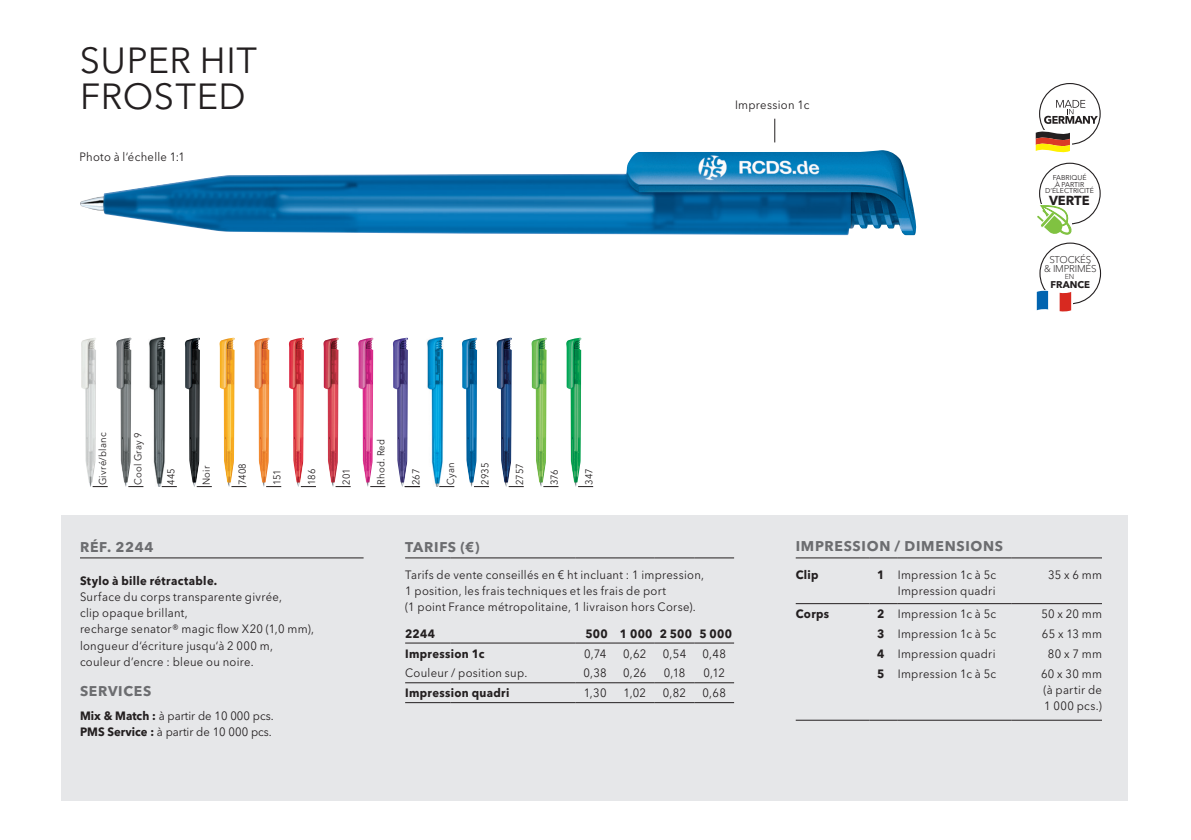
<style>
.page{position:relative;width:1191px;height:840px;background:#fff}
.page>*{position:absolute;margin:0;border:0;box-sizing:border-box;transform-origin:0 0}
.t1{font:36px/36px "Avenir Next W1 G";letter-spacing:.01em;color:#231f20}
.t2{font:700 14px "Avenir Next W1 G";letter-spacing:.05em;color:#6c6d70}
.t3{font:700 13px "Avenir Next W1 G";color:#231f20}
.t4{font:12px/16px "Avenir Next W1 G";letter-spacing:.025em;color:#231f20;scale:.94 1}
.t5{font:700 12px "Avenir Next W1 G";letter-spacing:.03em;color:#231f20;scale:.94 1}
.t6{font:12px/16px "Avenir Next W1 G";color:#231f20;scale:.94 1}
.t7{font:10px "Avenir Next W1 G";letter-spacing:.025em;color:#231f20;scale:.94 1}
.t8{font:300 9.8px/9.6px "Avenir Next W1 G";letter-spacing:-.02em;color:#231f20;text-align:center}
.t9{font:700 9.8px "Avenir Next W1 G";color:#231f20}
.t10{font:300 7.2px "Avenir Next W1 G";color:#231f20}
.t11{font:7px "Avenir Next W1 G";color:#231f20}
.s1{font-weight:700}
</style>
<div class="page">
<div style="left:61px;top:515px;width:1066px;height:285px;background:#e6e7e9"></div>
<img style="left:80px;top:150px;width:836px;height:85px">
<img style="left:81px;top:338px;width:15px;height:148px">
<img style="left:184px;top:337px;width:16px;height:149px">
<img style="left:219px;top:337px;width:16px;height:149px">
<img style="left:254px;top:337px;width:15px;height:149px">
<img style="left:289px;top:337px;width:15px;height:149px">
<img style="left:323px;top:337px;width:15px;height:149px">
<img style="left:462px;top:337px;width:15px;height:149px">
<img style="left:358px;top:337px;width:15px;height:149px">
<img style="left:496px;top:337px;width:16px;height:149px">
<img style="left:393px;top:337px;width:15px;height:149px">
<img style="left:531px;top:337px;width:15px;height:149px">
<img style="left:427px;top:337px;width:16px;height:149px">
<img style="left:566px;top:337px;width:15px;height:149px">
<svg style="left:93px;top:486px;width:15px;height:1px"></svg>
<svg style="left:439px;top:486px;width:15px;height:1px"></svg>
<svg style="left:474px;top:486px;width:15px;height:1px"></svg>
<svg style="left:197px;top:486px;width:15px;height:1px"></svg>
<svg style="left:508px;top:486px;width:16px;height:1px"></svg>
<svg style="left:231px;top:486px;width:15px;height:1px"></svg>
<svg style="left:543px;top:486px;width:15px;height:1px"></svg>
<svg style="left:266px;top:486px;width:15px;height:1px"></svg>
<svg style="left:578px;top:486px;width:15px;height:1px"></svg>
<svg style="left:301px;top:486px;width:15px;height:1px"></svg>
<svg style="left:335px;top:486px;width:16px;height:1px"></svg>
<svg style="left:370px;top:486px;width:15px;height:1px"></svg>
<svg style="left:404px;top:486px;width:16px;height:1px"></svg>
<img style="left:149px;top:337px;width:17px;height:149px">
<svg style="left:162px;top:486px;width:15px;height:1px"></svg>
<img style="left:116px;top:337px;width:15px;height:149px">
<svg style="left:128px;top:486px;width:15px;height:1px"></svg>
<svg style="left:1035px;top:83px;width:65px;height:70px"></svg>
<svg style="left:1037px;top:163px;width:63px;height:72px"></svg>
<svg style="left:1036px;top:242px;width:65px;height:69px"></svg>
<hr style="left:80px;top:557px;width:283px;height:1px;background:#231f20">
<hr style="left:795px;top:603px;width:74px;height:1px;background:#231f20">
<svg style="left:869px;top:603px;width:28px;height:1px"></svg>
<hr style="left:897px;top:603px;width:114px;height:1px;background:#231f20">
<hr style="left:1011px;top:603px;width:91px;height:1px;background:#231f20">
<hr style="left:795px;top:719px;width:74px;height:1px;background:#231f20">
<svg style="left:869px;top:719px;width:28px;height:1px"></svg>
<hr style="left:897px;top:719px;width:114px;height:1px;background:#231f20">
<hr style="left:1011px;top:719px;width:91px;height:1px;background:#231f20">
<hr style="left:795px;top:557px;width:74px;height:1px;background:#231f20">
<svg style="left:869px;top:557px;width:28px;height:1px"></svg>
<hr style="left:897px;top:557px;width:114px;height:1px;background:#231f20">
<hr style="left:1011px;top:557px;width:91px;height:1px;background:#231f20">
<svg style="left:774px;top:119px;width:1px;height:23px"></svg>
<hr style="left:405px;top:557px;width:45px;height:1px;background:#231f20">
<hr style="left:450px;top:557px;width:125px;height:1px;background:#231f20">
<hr style="left:575px;top:557px;width:40px;height:1px;background:#231f20">
<hr style="left:615px;top:557px;width:39px;height:1px;background:#231f20">
<hr style="left:654px;top:557px;width:40px;height:1px;background:#231f20">
<hr style="left:694px;top:557px;width:40px;height:1px;background:#231f20">
<hr style="left:575px;top:642px;width:40px;height:1px;background:#231f20">
<hr style="left:615px;top:642px;width:39px;height:1px;background:#231f20">
<hr style="left:654px;top:642px;width:40px;height:1px;background:#231f20">
<hr style="left:694px;top:642px;width:40px;height:1px;background:#231f20">
<hr style="left:575px;top:682px;width:40px;height:1px;background:#231f20">
<hr style="left:615px;top:682px;width:39px;height:1px;background:#231f20">
<hr style="left:654px;top:682px;width:40px;height:1px;background:#231f20">
<hr style="left:694px;top:682px;width:40px;height:1px;background:#231f20">
<hr style="left:575px;top:702px;width:40px;height:1px;background:#231f20">
<hr style="left:615px;top:702px;width:39px;height:1px;background:#231f20">
<hr style="left:654px;top:702px;width:40px;height:1px;background:#231f20">
<hr style="left:694px;top:702px;width:40px;height:1px;background:#231f20">
<hr style="left:405px;top:642px;width:45px;height:1px;background:#231f20">
<hr style="left:450px;top:642px;width:125px;height:1px;background:#231f20">
<hr style="left:405px;top:682px;width:45px;height:1px;background:#231f20">
<hr style="left:450px;top:682px;width:125px;height:1px;background:#231f20">
<hr style="left:405px;top:702px;width:45px;height:1px;background:#231f20">
<hr style="left:450px;top:702px;width:125px;height:1px;background:#231f20">
<h1 class="t1" style="left:80px;top:42px;width:179px">SUPER HIT<br>FROSTED</h1>
<p class="t4" style="left:79px;top:148px;width:114px">Photo à l‘échelle 1:1</p>
<p class="t4" style="left:735px;top:96px;width:80px">Impression 1c</p>
<p class="t11" style="left:1052px;top:173px;width:35px">FABRIQUÉ</p>
<p class="t11" style="left:1055px;top:180px;width:31px">À PARTIR</p>
<p class="t11" style="left:1045px;top:187px;width:50px">D‘ÉLECTRICITÉ</p>
<p class="t3" style="left:1049px;top:192px;width:42px">VERTE</p>
<p class="t8" style="left:1044px;top:254px;width:54px">STOCKÉS<br>&amp; IMPRIMÉS</p>
<p class="t10" style="left:1064px;top:272px;width:11px">EN</p>
<p class="t9" style="left:1050px;top:278px;width:41px">FRANCE</p>
<p class="t7" style="left:97px;top:485px;width:57px;rotate:-90deg">Givré/blanc</p>
<p class="t7" style="left:132px;top:485px;width:57px;rotate:-90deg">Cool Gray 9</p>
<p class="t7" style="left:165px;top:485px;width:19px;rotate:-90deg">445</p>
<p class="t7" style="left:236px;top:485px;width:25px;rotate:-90deg">7408</p>
<p class="t7" style="left:271px;top:485px;width:18px;rotate:-90deg">151</p>
<p class="t7" style="left:306px;top:485px;width:19px;rotate:-90deg">186</p>
<p class="t7" style="left:340px;top:485px;width:19px;rotate:-90deg">201</p>
<p class="t7" style="left:200px;top:485px;width:22px;rotate:-90deg">Noir</p>
<p class="t2" style="left:80px;top:538px;width:75px">RÉF. 2244</p>
<p class="t5" style="left:80px;top:573px;width:148px">Stylo à bille rétractable.</p>
<p class="t4" style="left:80px;top:589px;width:250px">Surface du corps transparente givrée,<br>clip opaque brillant,<br>recharge senator® magic flow X20 (1,0 mm), longueur d‘écriture jusqu‘à 2 000 m, couleur d’encre : bleue ou noire.</p>
<p class="t2" style="left:80px;top:681px;width:73px">SERVICES</p>
<p class="t6" style="left:80px;top:707px;width:207px"><span class="s1">Mix &amp; Match :</span> à partir de 10 000 pcs.<br><span class="s1">PMS Service :</span> à partir de 10 000 pcs.</p>
<p class="t7" style="left:375px;top:485px;width:50px;rotate:-90deg">Rhod. Red</p>
<p class="t7" style="left:410px;top:485px;width:19px;rotate:-90deg">267</p>
<p class="t7" style="left:444px;top:485px;width:25px;rotate:-90deg">Cyan</p>
<p class="t7" style="left:479px;top:485px;width:25px;rotate:-90deg">2935</p>
<p class="t7" style="left:514px;top:485px;width:25px;rotate:-90deg">2757</p>
<p class="t7" style="left:548px;top:485px;width:18px;rotate:-90deg">376</p>
<p class="t7" style="left:583px;top:485px;width:19px;rotate:-90deg">347</p>
<p class="t2" style="left:405px;top:538px;width:76px">TARIFS (€)</p>
<p class="t4" style="left:405px;top:566px;width:319px">Tarifs de vente conseillés en € ht incluant : 1 impression,<br>1 position, les frais techniques et les frais de port<br>(1 point France métropolitaine, 1 livraison hors Corse).</p>
<p class="t5" style="left:405px;top:625px;width:33px">2244</p>
<p class="t5" style="left:585px;top:625px;width:157px">500 1 000 2 500 5 000</p>
<p class="t5" style="left:405px;top:645px;width:86px">Impression 1c</p>
<p class="t4" style="left:584px;top:645px;width:25px">0,74</p>
<p class="t4" style="left:623px;top:645px;width:26px">0,62</p>
<p class="t4" style="left:663px;top:645px;width:26px">0,54</p>
<p class="t4" style="left:702px;top:645px;width:26px">0,48</p>
<p class="t4" style="left:405px;top:664px;width:131px">Couleur / position sup.</p>
<p class="t4" style="left:583px;top:664px;width:26px">0,38</p>
<p class="t4" style="left:623px;top:664px;width:26px">0,26</p>
<p class="t4" style="left:663px;top:664px;width:25px">0,18</p>
<p class="t4" style="left:703px;top:664px;width:25px">0,12</p>
<p class="t5" style="left:405px;top:685px;width:112px">Impression quadri</p>
<p class="t4" style="left:583px;top:684px;width:26px">1,30</p>
<p class="t4" style="left:623px;top:684px;width:25px">1,02</p>
<p class="t4" style="left:663px;top:684px;width:26px">0,82</p>
<p class="t4" style="left:702px;top:684px;width:26px">0,68</p>
<p class="t2" style="left:795px;top:537px;width:209px">IMPRESSION / DIMENSIONS</p>
<p class="t5" style="left:795px;top:566px;width:26px">Clip</p>
<p class="t4" style="left:877px;top:566px;width:128px;text-align:right"><span class="s1">1</span> Impression 1c à 5c<br>Impression quadri</p>
<p class="t4" style="left:1048px;top:566px;width:59px">35 x 6 mm</p>
<p class="t5" style="left:795px;top:606px;width:37px">Corps</p>
<p class="t4" style="left:877px;top:606px;width:128px"><span class="s1">2</span> Impression 1c à 5c</p>
<p class="t4" style="left:1041px;top:606px;width:66px">50 x 20 mm</p>
<p class="t4" style="left:877px;top:626px;width:128px"><span class="s1">3</span> Impression 1c à 5c</p>
<p class="t4" style="left:1042px;top:626px;width:65px">65 x 13 mm</p>
<p class="t4" style="left:877px;top:645px;width:127px"><span class="s1">4</span> Impression quadri</p>
<p class="t4" style="left:1047px;top:645px;width:59px">80 x 7 mm</p>
<p class="t4" style="left:877px;top:665px;width:128px"><span class="s1">5</span> Impression 1c à 5c</p>
<p class="t4" style="left:1041px;top:665px;width:66px;text-align:justify">60 x 30 mm (à partir de 1 000 pcs.)</p>
</div>
